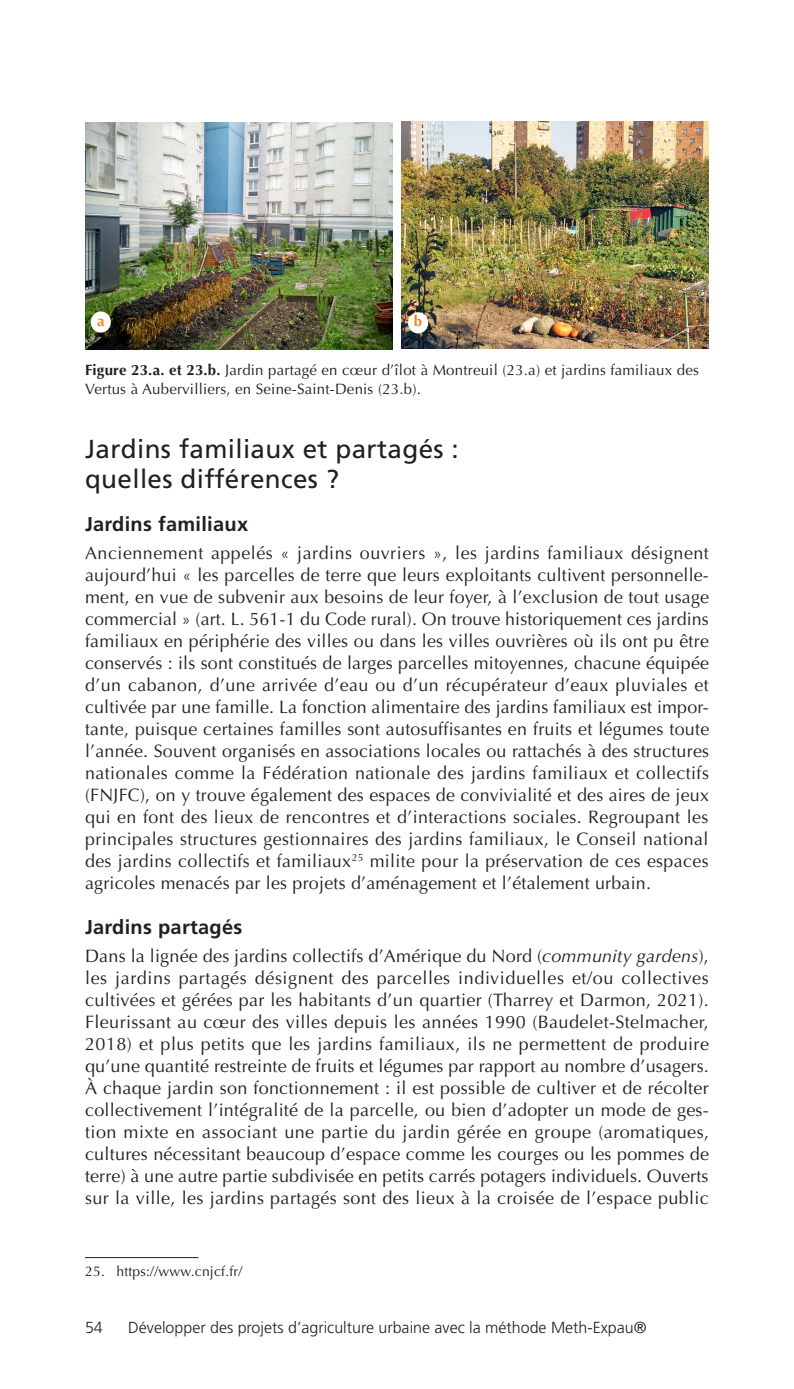
<style>
.page{position:relative;width:794px;height:1389px;background:#fff}
.page>*{position:absolute;margin:0;border:0;box-sizing:border-box;transform-origin:0 0}
.Titre_2{font:26px/30px "Frutiger";letter-spacing:.015em;color:#231f20}
.Titre_3{font:700 20px "Frutiger";letter-spacing:.015em;color:#231f20}
.t1{font:18px/22px "Optima";letter-spacing:.015em;color:#231f20;text-align:justify}
.t2{font:300 16px "Frutiger";color:#231f20}
.quae-titre-figure{font:15px/19px "Optima";letter-spacing:.015em;color:#231f20}
.quae-titre-figure-2{font:700 15px "Optima";color:#f58220}
.NotesBasPage{font:14px "Optima";letter-spacing:.015em;color:#231f20}
.s1{font-weight:700}
.s2{font-style:italic}
</style>
<div class="page">
<img style="left:86px;top:122px;width:306px;height:227px">
<img style="left:402px;top:122px;width:306px;height:227px">
<hr style="left:85px;top:1257px;width:113px;height:1px;background:#231f20">
<div style="left:91px;top:311px;width:20px;height:22px;background:#fff;border-radius:50%"></div>
<div style="left:408px;top:312px;width:20px;height:21px;background:#fff;border-radius:50%"></div>
<p class="quae-titre-figure-2" style="left:97px;top:312px;width:9px">a</p>
<p class="quae-titre-figure-2" style="left:414px;top:312px;width:10px">b</p>
<p class="quae-titre-figure" style="left:85px;top:360px;width:615px"><span class="s1">Figure 23.a. et 23.b.</span> Jardin partagé en cœur d’îlot à Montreuil (23.a) et jardins familiaux des<br>Vertus à Aubervilliers, en Seine-Saint-Denis (23.b).</p>
<p class="Titre_2" style="left:85px;top:434px;width:375px">Jardins familiaux et partagés : quelles différences ?</p>
<p class="Titre_3" style="left:85px;top:512px;width:165px">Jardins familiaux</p>
<p class="t1" style="left:85px;top:542px;width:625px">Anciennement appelés « jardins ouvriers », les jardins familiaux désignent aujourd’hui « les parcelles de terre que leurs exploitants cultivent personnelle&shy;ment, en vue de subvenir aux besoins de leur foyer, à l’exclusion de tout usage commercial » (art. L. 561-1 du Code rural). On trouve historiquement ces jardins familiaux en périphérie des villes ou dans les villes ouvrières où ils ont pu être conservés : ils sont constitués de larges parcelles mitoyennes, chacune équipée d’un cabanon, d’une arrivée d’eau ou d’un récupérateur d’eaux pluviales et cultivée par une famille. La fonction alimentaire des jardins familiaux est impor&shy;tante, puisque certaines familles sont autosuffisantes en fruits et légumes toute l’année. Souvent organisés en associations locales ou rattachés à des structures nationales comme la Fédération nationale des jardins familiaux et collectifs (FNJFC), on y trouve également des espaces de convivialité et des aires de jeux qui en font des lieux de rencontres et d’interactions sociales. Regroupant les principales structures gestionnaires des jardins familiaux, le Conseil national des jardins collectifs et familiaux<sup>25</sup> milite pour la préservation de ces espaces agricoles menacés par les projets d’aménagement et l’étalement urbain.</p>
<p class="Titre_3" style="left:85px;top:916px;width:159px">Jardins partagés</p>
<p class="t1" style="left:85px;top:945px;width:625px">Dans la lignée des jardins collectifs d’Amérique du Nord (<span class="s2">community gardens</span>), les jardins partagés désignent des parcelles individuelles et/ou collectives cultivées et gérées par les habitants d’un quartier (Tharrey et Darmon, 2021).<br>Fleurissant au cœur des villes depuis les années 1990 (Baudelet-Stelmacher, 2018) et plus petits que les jardins familiaux, ils ne permettent de produire qu’une quantité restreinte de fruits et légumes par rapport au nombre d’usagers.<br>À chaque jardin son fonctionnement : il est possible de cultiver et de récolter collectivement l’intégralité de la parcelle, ou bien d’adopter un mode de ges&shy;tion mixte en associant une partie du jardin gérée en groupe (aromatiques, cultures nécessitant beaucoup d’espace comme les courges ou les pommes de terre) à une autre partie subdivisée en petits carrés potagers individuels. Ouverts sur la ville, les jardins partagés sont des lieux à la croisée de l’espace public</p>
<p class="NotesBasPage" style="left:85px;top:1263px;width:159px">25. https://www.cnjcf.fr/</p>
<p class="t2" style="left:85px;top:1318px;width:19px">54</p>
<p class="t2" style="left:128px;top:1318px;width:520px">Développer des projets d’agriculture urbaine avec la méthode Meth-Expau®</p>
</div>
